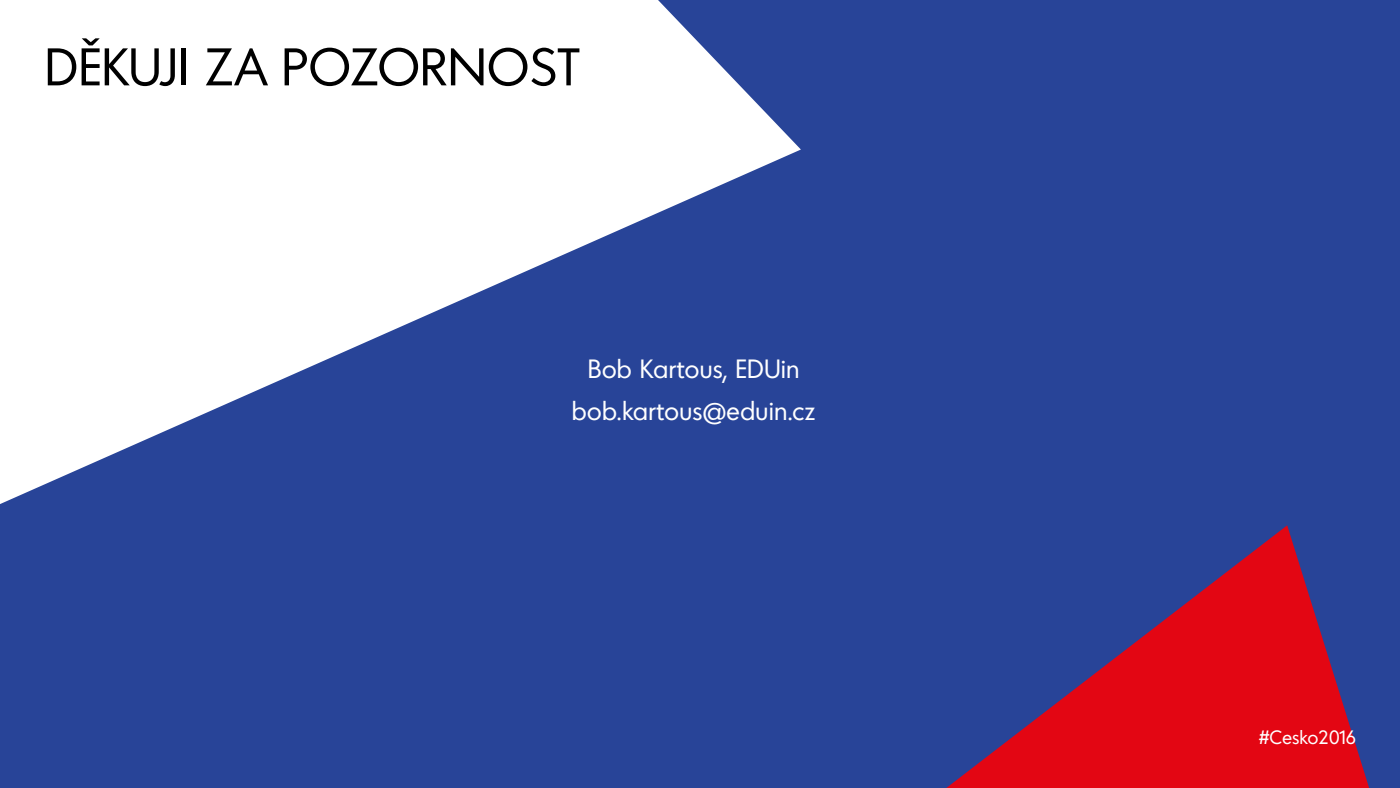
<style>
.page{position:relative;width:1400px;height:788px;background:#284498}
.page>*{position:absolute;margin:0;border:0;box-sizing:border-box;transform-origin:0 0}
.t1{font:52.5px "Integra";color:#000}
.t2{font:26.25px/41.1px "Integra";color:#fff;text-align:center}
.t3{font:19.16px "Integra";color:#fff}
</style>
<div class="page">
<svg style="left:946px;top:525px;width:423px;height:263px"></svg>
<svg style="left:0;top:0;width:801px;height:504px;fill:#fff"></svg>
<h1 class="t1" style="left:45px;top:37px;width:537px">DĚKUJI ZA POZORNOST</h1>
<p class="t2" style="left:572px;top:349px;width:245px">Bob Kartous, EDUin bob.kartous@eduin.cz</p>
<p class="t3" style="left:1259px;top:726px;width:98px">#Cesko2016</p>
</div>
